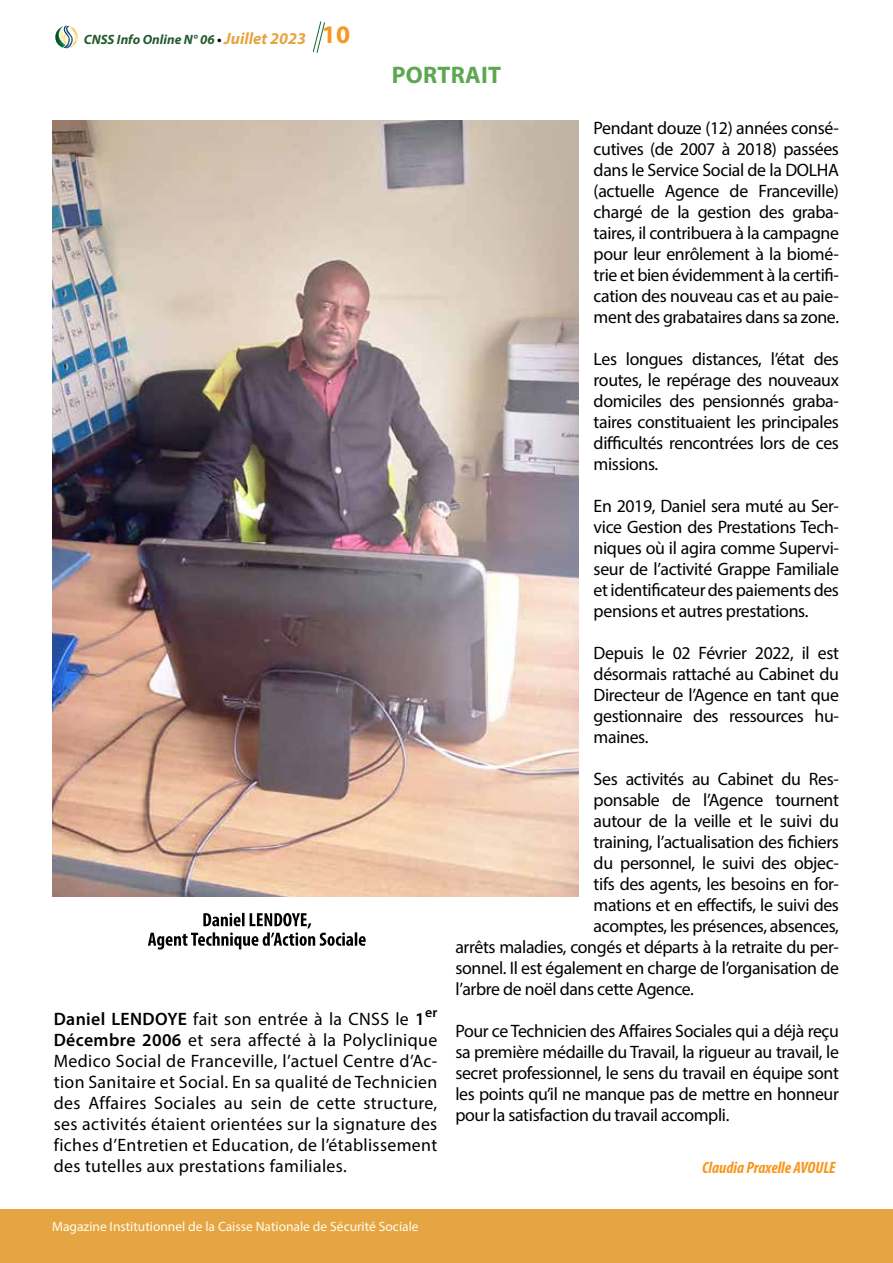
<style>
.page{position:relative;width:893px;height:1263px;background:#fff}
.page>*{position:absolute;margin:0;border:0;box-sizing:border-box;transform-origin:0 0}
.t1{font:700 24px "Myriad Pro";letter-spacing:.01em;color:#5da751}
.t2{font:18px/21px "Myriad Pro";letter-spacing:-.02em;color:#000;text-align:justify}
.t3{font:italic 700 condensed 16.5px "Myriad Pro";color:#f8971d}
.t4{font:13.5px "Myriad Pro";color:#fffdec}
.t5{font:italic 700 13.5px "Myriad Pro";color:#245c2e}
.s1{color:#000}
.s2{font-size:16.5px;color:#e6a543}
.s3{font-style:normal;font-size:25.35px;color:#f8971d}
.s4{font-weight:600}
</style>
<div class="page">
<div style="left:0;top:1209px;width:893px;height:54px;background:#e6a543"></div>
<svg style="left:55px;top:26px;width:23px;height:22px"></svg>
<svg style="left:312px;top:21px;width:13px;height:32px"></svg>
<img style="left:52px;top:120px;width:526px;height:776px">
<svg style="left:148px;top:913px;width:218px;height:36px"></svg>
<p class="t5" style="left:84px;top:31px;width:268px">CNSS Info Online N° 06 <span class="s1">•</span> <span class="s2">Juillet 2023</span> <span class="s3">10</span></p>
<h1 class="t1" style="left:392px;top:59px;width:111px">PORTRAIT</h1>
<p class="t2" style="left:54px;top:1008px;width:385px"><span class="s4">Daniel LENDOYE</span> fait son entrée à la CNSS le <span class="s4">1</span><sup>er </sup><span class="s4">Décembre 2006</span> et sera affecté à la Polyclinique Medico Social de Franceville, l’actuel Centre d’Ac&shy;tion Sanitaire et Social. En sa qualité de Technicien des Affaires Sociales au sein de cette structure, ses activités étaient orientées sur la signature des fiches d’Entretien et Education, de l’établissement des tutelles aux prestations familiales.</p>
<p class="t4" style="left:52px;top:1218px;width:368px">Magazine Institutionnel de la Caisse Nationale de Sécurité Sociale</p>
<p class="t2" style="left:594px;top:117px;width:247px">Pendant douze (12) années consé&shy;cutives (de 2007 à 2018) passées dans le Service Social de la DOLHA (actuelle Agence de Franceville) chargé de la gestion des graba&shy;taires, il contribuera à la campagne pour leur enrôlement à la biomé&shy;trie et bien évidemment à la certifi&shy;cation des nouveau cas et au paie&shy;ment des grabataires dans sa zone.</p>
<p class="t2" style="left:594px;top:348px;width:247px">Les longues distances, l’état des routes, le repérage des nouveaux domiciles des pensionnés graba&shy;taires constituaient les principales difficultés rencontrées lors de ces missions.</p>
<p class="t2" style="left:594px;top:495px;width:247px">En 2019, Daniel sera muté au Ser&shy;vice Gestion des Prestations Tech&shy;niques où il agira comme Supervi&shy;seur de l’activité Grappe Familiale et identificateur des paiements des pensions et autres prestations.</p>
<p class="t2" style="left:594px;top:642px;width:247px">Depuis le 02 Février 2022, il est désormais rattaché au Cabinet du Directeur de l’Agence en tant que gestionnaire des ressources hu&shy;maines.</p>
<p class="t2" style="left:594px;top:768px;width:247px">Ses activités au Cabinet du Res-</p>
<p class="t2" style="left:594px;top:789px;width:247px">ponsable de l’Agence tournent</p>
<p class="t2" style="left:594px;top:810px;width:247px">autour de la veille et le suivi du</p>
<p class="t2" style="left:594px;top:831px;width:247px">training, l’actualisation des fichiers</p>
<p class="t2" style="left:594px;top:852px;width:247px">du personnel, le suivi des objec-</p>
<p class="t2" style="left:594px;top:873px;width:247px">tifs des agents, les besoins en for-</p>
<p class="t2" style="left:594px;top:894px;width:247px">mations et en effectifs, le suivi des</p>
<p class="t2" style="left:594px;top:915px;width:247px">acomptes, les présences, absences,</p>
<p class="t2" style="left:455px;top:936px;width:385px">arrêts maladies, congés et départs à la retraite du per-</p>
<p class="t2" style="left:455px;top:957px;width:385px">sonnel. Il est également en charge de l’organisation de</p>
<p class="t2" style="left:455px;top:978px;width:240px">l’arbre de noël dans cette Agence.</p>
<p class="t2" style="left:455px;top:1020px;width:385px">Pour ce Technicien des Affaires Sociales qui a déjà reçu sa première médaille du Travail, la rigueur au travail, le secret professionnel, le sens du travail en équipe sont les points qu’il ne manque pas de mettre en honneur pour la satisfaction du travail accompli.</p>
<p class="t3" style="left:702px;top:1157px;width:135px">Claudia Praxelle AVOULE</p>
</div>
